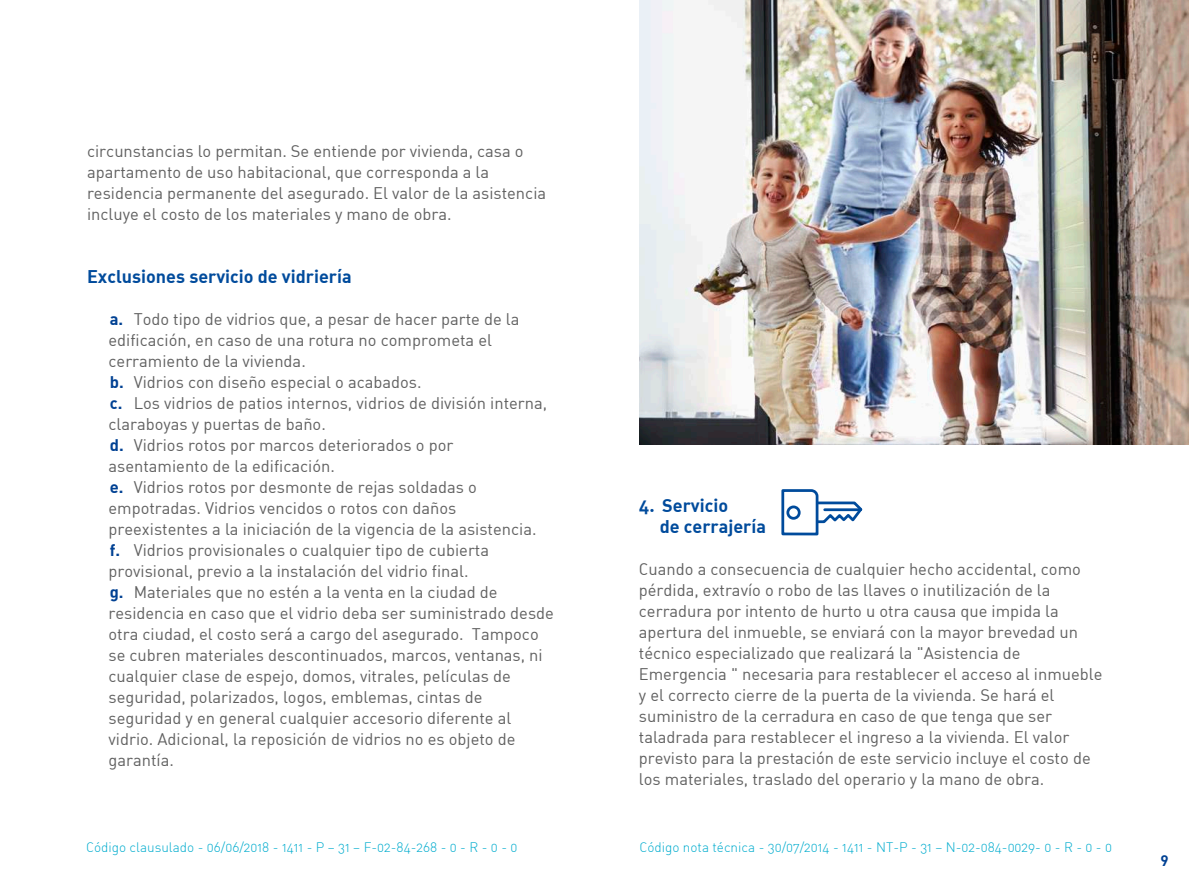
<style>
.page{position:relative;width:1191px;height:893px;background:#fff}
.page>*{position:absolute;margin:0;border:0;box-sizing:border-box;transform-origin:0 0}
.t1{font:18px/21px "DIN Bold Alternate";color:#004b9c}
.t2{font:16.5px/21px "DIN Regular Alternate";color:#606060}
.t3{font:15px "DIN Bold";color:#004193}
.t4{font:13.5px "DIN Light Alternate";color:#00acce}
.s1{font-family:"DIN Bold";color:#004193}
</style>
<div class="page">
<img style="left:639px;top:0;width:549px;height:444px">
<svg style="left:781px;top:489px;width:82px;height:47px"></svg>
<hr style="left:824px;top:508px;width:37px;height:3px;background:#004b9c">
<p class="t2" style="left:87px;top:140px;width:460px">circunstancias lo permitan. Se entiende por vivienda, casa o apartamento de uso habitacional, que corresponda a la residencia permanente del asegurado. El valor de la asistencia incluye el costo de los materiales y mano de obra.</p>
<p class="t1" style="left:87px;top:265px;width:266px">Exclusiones servicio de vidriería</p>
<p class="t2" style="left:108px;top:308px;width:447px"><span class="s1">a.</span> Todo tipo de vidrios que, a pesar de hacer parte de la edificación, en caso de una rotura no comprometa el cerramiento de la vivienda.<br><span class="s1">b.</span> Vidrios con diseño especial o acabados.<br><span class="s1">c.</span> Los vidrios de patios internos, vidrios de división interna, claraboyas y puertas de baño.<br><span class="s1">d.</span> Vidrios rotos por marcos deteriorados o por asentamiento de la edificación.<br><span class="s1">e.</span> Vidrios rotos por desmonte de rejas soldadas o empotradas. Vidrios vencidos o rotos con daños preexistentes a la iniciación de la vigencia de la asistencia.<br><span class="s1">f.</span> Vidrios provisionales o cualquier tipo de cubierta provisional, previo a la instalación del vidrio final.<br><span class="s1">g.</span> Materiales que no estén a la venta en la ciudad de residencia en caso que el vidrio deba ser suministrado desde otra ciudad, el costo será a cargo del asegurado. Tampoco se cubren materiales descontinuados, marcos, ventanas, ni cualquier clase de espejo, domos, vitrales, películas de seguridad, polarizados, logos, emblemas, cintas de seguridad y en general cualquier accesorio diferente al vidrio. Adicional, la reposición de vidrios no es objeto de garantía.</p>
<p class="t1" style="left:660px;top:495px;width:108px;text-indent:-21px">4. Servicio<br>de cerrajería</p>
<p class="t2" style="left:639px;top:559px;width:465px">Cuando a consecuencia de cualquier hecho accidental, como pérdida, extravío o robo de las llaves o inutilización de la cerradura por intento de hurto u otra causa que impida la apertura del inmueble, se enviará con la mayor brevedad un técnico especializado que realizará la "Asistencia de Emergencia " necesaria para restablecer el acceso al inmueble y el correcto cierre de la puerta de la vivienda. Se hará el suministro de la cerradura en caso de que tenga que ser taladrada para restablecer el ingreso a la vivienda. El valor previsto para la prestación de este servicio incluye el costo de los materiales, traslado del operario y la mano de obra.</p>
<p class="t4" style="left:86px;top:839px;width:433px">Código clausulado - 06/06/2018 - 1411 - P – 31 – F-02-84-268 - 0 - R - 0 - 0</p>
<p class="t4" style="left:639px;top:839px;width:474px">Código nota técnica - 30/07/2014 - 1411 - NT-P - 31 – N-02-084-0029- 0 - R - 0 - 0</p>
<p class="t3" style="left:1160px;top:851px;width:10px">9</p>
</div>
